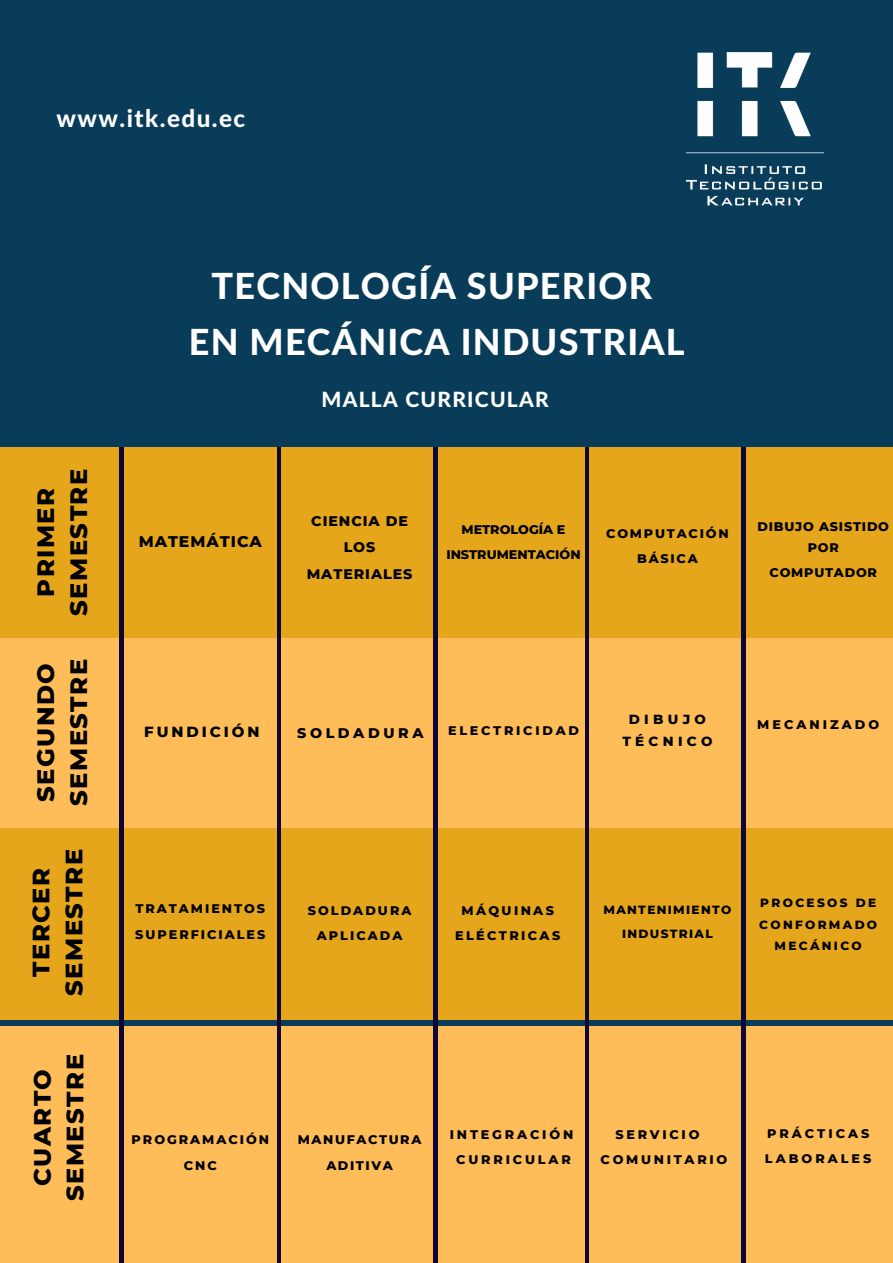
<style>
.page{position:relative;width:893px;height:1263px;background:#083c58}
.page>*{position:absolute;margin:0;border:0;box-sizing:border-box;transform-origin:0 0}
.t1{font:800 36px/55.8px "Lato Latin";letter-spacing:.035em;color:#fff;text-align:center}
.t2{font:800 24.22px/32.8px "Montserrat";letter-spacing:.06em;color:#000;text-align:center}
.t3{font:800 24.22px "Lato Latin";letter-spacing:.06em;color:#fff}
.t4{font:800 21px "Lato Latin";letter-spacing:.06em;color:#fff}
.t5{font:800 15.75px "Montserrat";letter-spacing:.06em;color:#000}
.t6{font:800 15px "Montserrat";letter-spacing:.195em;color:#000}
.t7{font:800 14.25px/26.2px "Montserrat";letter-spacing:.065em;color:#000;text-align:center}
.t8{font:800 14.25px "Montserrat";letter-spacing:.25em;color:#000}
.t9{font:800 13.5px/21.9px "Montserrat";letter-spacing:.32em;color:#000;text-align:center}
.t10{font:800 12.75px/25.2px "Montserrat";letter-spacing:.155em;color:#000;text-align:center}
.t11{font:800 12.75px/25.2px "Montserrat";letter-spacing:.21em;color:#000}
.t12{font:800 12.75px/25.2px "Montserrat";letter-spacing:.235em;color:#000}
.t13{font:800 12.75px/20.8px "Montserrat";letter-spacing:.06em;color:#000;text-align:center}
.t14{font:800 12.75px/25.2px "Montserrat";color:#000;text-align:center}
.t15{font:800 12.75px/25.2px "Montserrat";letter-spacing:.22em;color:#000;text-align:center}
.t16{font:800 12.75px/25.2px "Montserrat";letter-spacing:.185em;color:#000;text-align:center}
.t17{font:800 12.75px/25.2px "Montserrat";letter-spacing:.125em;color:#000;text-align:center}
.t18{font:800 12.08px/21.9px "Montserrat";letter-spacing:.19em;color:#000;text-align:center}
.t19{font:800 12.08px/24.1px "Montserrat";letter-spacing:.11em;color:#000;text-align:center}
</style>
<div class="page">
<div style="left:0;top:448px;width:893px;height:190px;background:#e5a61b"></div>
<div style="left:0;top:639px;width:893px;height:191px;background:#ffbd59"></div>
<div style="left:0;top:829px;width:893px;height:190px;background:#e5a61b"></div>
<div style="left:0;top:1026px;width:893px;height:237px;background:#ffbd59"></div>
<hr style="left:120px;top:448px;width:3px;height:815px;background:#0e0636">
<hr style="left:277px;top:448px;width:4px;height:815px;background:#0e0636">
<hr style="left:434px;top:448px;width:3px;height:815px;background:#0e0636">
<hr style="left:585px;top:448px;width:4px;height:815px;background:#0e0636">
<hr style="left:741px;top:448px;width:4px;height:815px;background:#0e0636">
<img style="left:686px;top:52px;width:137px;height:154px">
<h2 class="t3" style="left:56px;top:103px;width:190px">www.itk.edu.ec</h2>
<h2 class="t2" style="left:29px;top:616px;width:148px;rotate:-90deg">PRIMER<br>SEMESTRE</h2>
<h2 class="t2" style="left:29px;top:806px;width:148px;text-align:left;rotate:-90deg">SEGUNDO<br>SEMESTRE</h2>
<h2 class="t2" style="left:25px;top:996px;width:148px;rotate:-90deg">TERCER<br>SEMESTRE</h2>
<h2 class="t2" style="left:26px;top:1201px;width:148px;rotate:-90deg">CUARTO<br>SEMESTRE</h2>
<h1 class="t1" style="left:189px;top:257px;width:497px">TECNOLOGÍA SUPERIOR<br>EN MECÁNICA INDUSTRIAL</h1>
<h3 class="t4" style="left:321px;top:386px;width:229px">MALLA CURRICULAR</h3>
<p class="t5" style="left:139px;top:532px;width:125px">MATEMÁTICA</p>
<p class="t7" style="left:307px;top:508px;width:107px">CIENCIA DE<br>LOS<br>MATERIALES</p>
<p class="t10" style="left:606px;top:521px;width:124px">COMPUTACIÓN<br>BÁSICA</p>
<p class="t14" style="left:446px;top:517px;width:136px">METROLOGÍA E<br>INSTRUMENTACIÓN</p>
<p class="t13" style="left:757px;top:516px;width:133px">DIBUJO ASISTIDO<br>POR</p>
<p class="t13" style="left:769px;top:562px;width:109px">COMPUTADOR</p>
<p class="t6" style="left:144px;top:723px;width:117px">FUNDICIÓN</p>
<p class="t11" style="left:448px;top:718px;width:132px">ELECTRICIDAD</p>
<p class="t8" style="left:297px;top:724px;width:128px">SOLDADURA</p>
<p class="t9" style="left:622px;top:708px;width:92px">DIBUJO<br>TÉCNICO</p>
<p class="t12" style="left:757px;top:712px;width:123px">MECANIZADO</p>
<p class="t16" style="left:455px;top:898px;width:106px">MÁQUINAS<br>ELÉCTRICAS</p>
<p class="t18" style="left:759px;top:891px;width:119px">PROCESOS DE<br>CONFORMADO<br>MECÁNICO</p>
<p class="t10" style="left:135px;top:896px;width:132px;text-align:left">TRATAMIENTOS<br>SUPERFICIALES</p>
<p class="t10" style="left:308px;top:897px;width:105px">SOLDADURA<br>APLICADA</p>
<p class="t19" style="left:603px;top:897px;width:129px">MANTENIMIENTO<br>INDUSTRIAL</p>
<p class="t10" style="left:132px;top:1127px;width:139px">PROGRAMACIÓN<br>CNC</p>
<p class="t15" style="left:450px;top:1122px;width:125px">INTEGRACIÓN<br>CURRICULAR</p>
<p class="t12" style="left:765px;top:1120px;width:108px">PRÁCTICAS<br>LABORALES</p>
<p class="t17" style="left:298px;top:1127px;width:125px">MANUFACTURA<br>ADITIVA</p>
<p class="t11" style="left:600px;top:1122px;width:128px;text-indent:15px">SERVICIO<br>COMUNITARIO</p>
</div>
